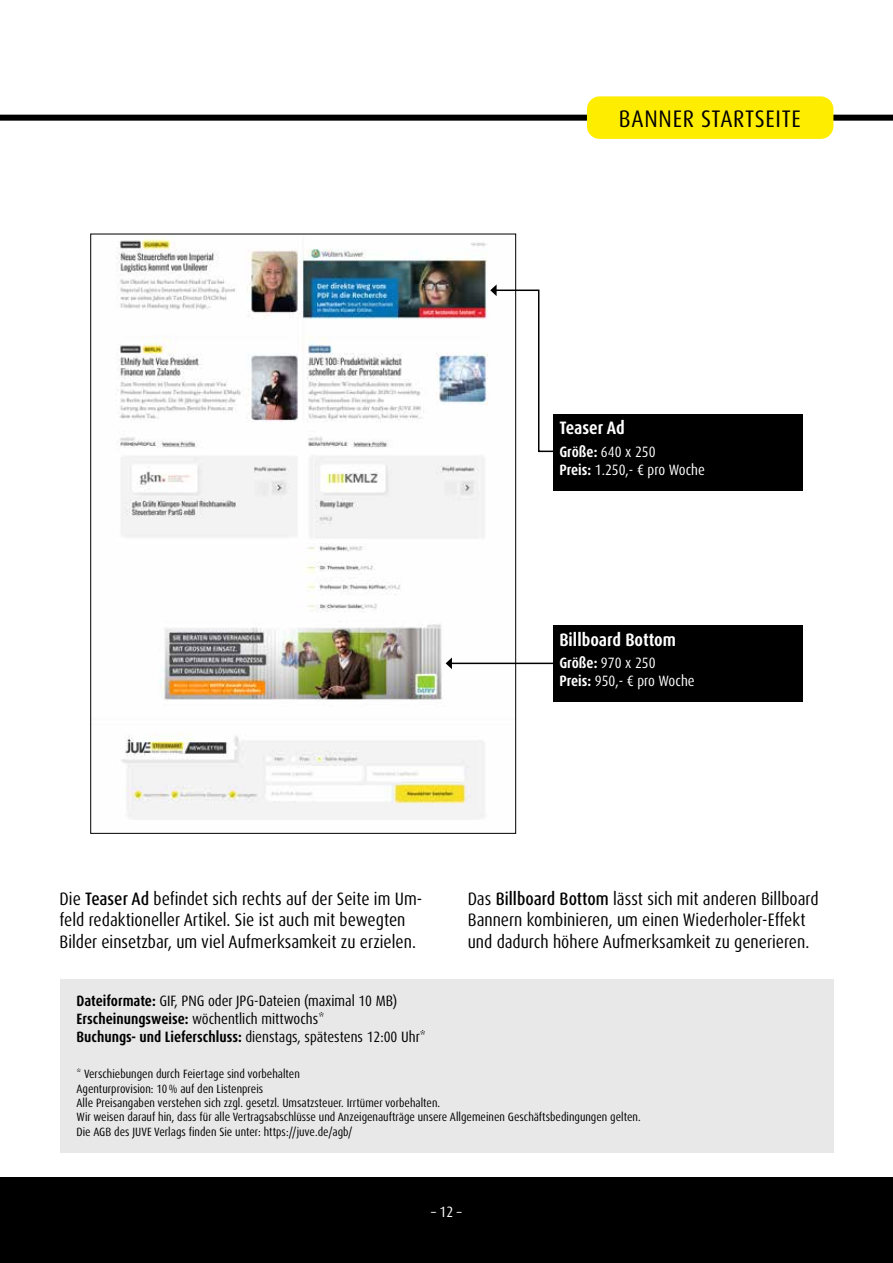
<style>
.page{position:relative;width:893px;height:1263px;background:#fff}
.page>*{position:absolute;margin:0;border:0;box-sizing:border-box;transform-origin:0 0}
.t1{font:condensed 24px "Dax OT";letter-spacing:.03em;color:#000}
.t2{font:condensed 18px/21.6px "Dax OT";color:#000}
.t3{font:700 condensed 18px "Dax OT";color:#fff}
.t4{font:condensed 15px/18px "Dax OT";color:#000}
.t5{font:condensed 15px/18px "Dax OT";color:#fff}
.t6{font:condensed 12px/14.4px "Dax OT";color:#000}
.s1{font-weight:700}
.s2{font-weight:500}
</style>
<div class="page">
<div style="left:0;top:1178px;width:893px;height:85px;background:#000"></div>
<img style="left:116px;top:236px;width:398px;height:584px">
<hr style="left:451px;top:663px;width:136px;height:1px;background:#000">
<svg style="left:446px;top:657px;width:6px;height:12px"></svg>
<div style="left:553px;top:414px;width:249px;height:76px;background:#000"></div>
<div style="left:553px;top:625px;width:249px;height:77px;background:#000"></div>
<svg style="left:490px;top:284px;width:63px;height:169px"></svg>
<div style="left:0;top:115px;width:893px;height:6px;background:#000"></div>
<div style="left:587px;top:96px;width:246px;height:43px;background:#ffed00;border-radius:13px"></div>
<div style="left:60px;top:979px;width:773px;height:173px;background:#e8e8e8"></div>
<h1 class="t1" style="left:619px;top:103px;width:183px">BANNER STARTSEITE</h1>
<h2 class="t3" style="left:559px;top:416px;width:67px">Teaser Ad</h2>
<p class="t5" style="left:559px;top:442px;width:147px"><span class="s1">Größe:</span> 640 x 250<br><span class="s1">Preis:</span> 1.250,- € pro Woche</p>
<h2 class="t3" style="left:559px;top:628px;width:118px">Billboard Bottom</h2>
<p class="t5" style="left:559px;top:654px;width:137px"><span class="s1">Größe:</span> 970 x 250<br><span class="s1">Preis:</span> 950,- € pro Woche</p>
<h2 class="t2" style="left:60px;top:888px;width:364px">Die <span class="s2">Teaser Ad</span> befindet sich rechts auf der Seite im Um&shy;feld redaktioneller Artikel. Sie ist auch mit bewegten<br>Bilder einsetzbar, um viel Aufmerksamkeit zu erzielen.</h2>
<h2 class="t2" style="left:468px;top:888px;width:352px">Das <span class="s2">Billboard Bottom</span> lässt sich mit anderen Billboard<br>Bannern kombinieren, um einen Wiederholer-Effekt und dadurch höhere Aufmerksamkeit zu generieren.</h2>
<p class="t4" style="left:77px;top:992px;width:351px"><span class="s1">Dateiformate:</span> GIF, PNG oder JPG-Dateien (maximal 10 MB)<br><span class="s1">Erscheinungsweise:</span> wöchentlich mittwochs*<br><span class="s1">Buchungs- und Lieferschluss:</span> dienstags, spätestens 12:00 Uhr*</p>
<p class="t6" style="left:77px;top:1067px;width:564px">* Verschiebungen durch Feiertage sind vorbehalten<br>Agenturprovision: 10% auf den Listenpreis<br>Alle Preisangaben verstehen sich zzgl. gesetzl. Umsatzsteuer. Irrtümer vorbehalten.<br>Wir weisen darauf hin, dass für alle Vertragsabschlüsse und Anzeigenaufträge unsere Allgemeinen Geschäftsbedingungen gelten.<br>Die AGB des JUVE Verlags finden Sie unter: https://juve.de/agb/</p>
<p class="t5" style="left:431px;top:1202px;width:32px">– 12 –</p>
</div>
